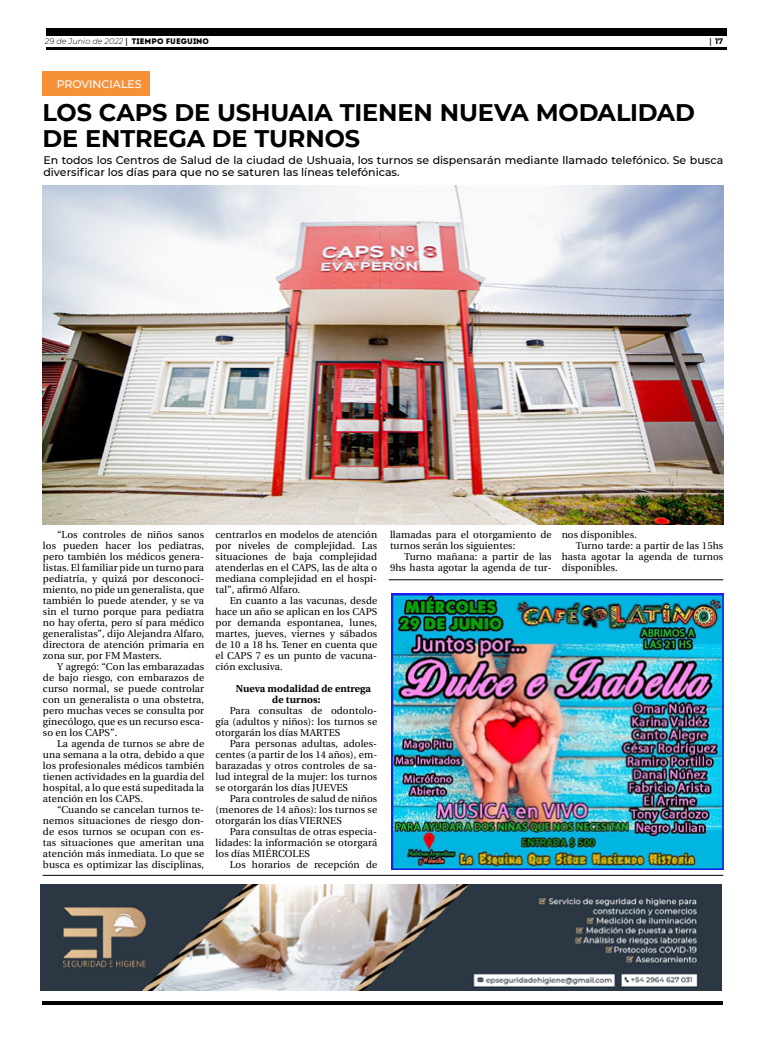
<style>
.page{position:relative;width:780px;height:1049px;background:#fff}
.page>*{position:absolute;margin:0;border:0;box-sizing:border-box;transform-origin:0 0}
.t1{font:700 24px/26px "Montserrat";letter-spacing:-.005em;color:#000}
.t2{font:500 11px/12px "Montserrat";color:#000}
.t3{font:500 11px "Montserrat";color:#fff}
.t4{font:10px/11px "Utopia";letter-spacing:.01em;color:#000;text-align:justify}
.t5{font:700 10px/11px "Utopia";letter-spacing:.01em;color:#000}
.t6{font:italic 300 8px "Montserrat";color:#000}
.t7{font:700 8px "Montserrat";color:#000}
.s1{font-family:"Utopia";font-weight:700;font-style:normal}
.s2{font-family:"Intro";font-weight:400;font-style:normal}
.s3{font-family:"Utopia"}
</style>
<div class="page">
<hr style="left:46px;top:48px;width:680px;height:2px;background:#000">
<div style="left:46px;top:28px;width:680px;height:7px;background:#000"></div>
<hr style="left:43px;top:1001px;width:680px;height:4px;background:#000">
<img style="left:391px;top:594px;width:332px;height:276px">
<img style="left:40px;top:885px;width:681px;height:106px">
<hr style="left:43px;top:875px;width:680px;height:1px;background:#000">
<div style="left:43px;top:72px;width:107px;height:24px;background:#f79139"></div>
<img style="left:43px;top:186px;width:680px;height:338px">
<hr style="left:388px;top:579px;width:335px;height:1px;background:#000">
<p class="t6" style="left:45px;top:36px;width:165px">29 de Junio de 2022 <span class="s1">|</span> <span class="s2">TIEMPO FUEGUINO</span></p>
<p class="t7" style="left:709px;top:35px;width:15px"><span class="s3">|</span> 17</p>
<p class="t3" style="left:57px;top:76px;width:86px">PROVINCIALES</p>
<h1 class="t1" style="left:43px;top:98px;width:654px">LOS CAPS DE USHUAIA TIENEN NUEVA MODALIDAD<br>DE ENTREGA DE TURNOS</h1>
<p class="t2" style="left:43px;top:154px;width:681px">En todos los Centros de Salud de la ciudad de Ushuaia, los turnos se dispensarán mediante llamado telefónico. Se busca diversificar los días para que no se saturen las líneas telefónicas.</p>
<p class="t4" style="left:43px;top:529px;width:163px;text-indent:14px">“Los controles de niños sanos los pueden hacer los pediatras, pero también los médicos genera&shy;listas. El familiar pide un turno para pediatría, y quizá por desconoci&shy;miento, no pide un generalista, que también lo puede atender, y se va sin el turno porque para pediatra no hay oferta, pero sí para médico generalistas”, dijo Alejandra Alfaro, directora de atención primaria en zona sur, por FM Masters.</p>
<p class="t4" style="left:43px;top:661px;width:163px;text-indent:14px">Y agregó: “Con las embarazadas de bajo riesgo, con embarazos de curso normal, se puede controlar con un generalista o una obstetra, pero muchas veces se consulta por ginecólogo, que es un recurso esca&shy;so en los CAPS”.</p>
<p class="t4" style="left:43px;top:738px;width:163px;text-indent:14px">La agenda de turnos se abre de una semana a la otra, debido a que los profesionales médicos también tienen actividades en la guardia del hospital, a lo que está supeditada la atención en los CAPS.</p>
<p class="t4" style="left:43px;top:804px;width:163px;text-indent:14px">“Cuando se cancelan turnos te&shy;nemos situaciones de riesgo don&shy;de esos turnos se ocupan con es&shy;tas situaciones que ameritan una atención más inmediata. Lo que se busca es optimizar las disciplinas,</p>
<p class="t4" style="left:215px;top:529px;width:163px">centrarlos en modelos de atención por niveles de complejidad. Las situaciones de baja complejidad atenderlas en el CAPS, las de alta o mediana complejidad en el hospi&shy;tal”, afirmó Alfaro.</p>
<p class="t4" style="left:215px;top:595px;width:163px;text-indent:14px">En cuanto a las vacunas, desde hace un año se aplican en los CAPS por demanda espontanea, lunes, martes, jueves, viernes y sábados de 10 a 18 hs. Tener en cuenta que el CAPS 7 es un punto de vacuna&shy;ción exclusiva.</p>
<p class="t5" style="left:272px;top:683px;width:100px;text-indent:-36px">Nueva modalidad de entrega de turnos:</p>
<p class="t4" style="left:215px;top:705px;width:163px;text-indent:14px">Para consultas de odontolo&shy;gía (adultos y niños): los turnos se otorgarán los días MARTES</p>
<p class="t4" style="left:215px;top:738px;width:163px;text-indent:14px">Para personas adultas, adoles&shy;centes (a partir de los 14 años), em&shy;barazadas y otros controles de sa&shy;lud integral de la mujer: los turnos se otorgarán los días JUEVES</p>
<p class="t4" style="left:215px;top:793px;width:163px;text-indent:14px">Para controles de salud de niños (menores de 14 años): los turnos se otorgarán los días VIERNES</p>
<p class="t4" style="left:215px;top:826px;width:163px;text-indent:14px">Para consultas de otras especia&shy;lidades: la información se otorgará los días MIÉRCOLES</p>
<p class="t4" style="left:230px;top:859px;width:149px">Los horarios de recepción de</p>
<p class="t4" style="left:390px;top:529px;width:163px">llamadas para el otorgamiento de turnos serán los siguientes:</p>
<p class="t4" style="left:390px;top:551px;width:163px;text-align:right">Turno mañana: a partir de las<br>9hs hasta agotar la agenda de tur-</p>
<p class="t4" style="left:561px;top:529px;width:76px">nos disponibles.</p>
<p class="t4" style="left:576px;top:540px;width:149px">Turno tarde: a partir de las 15hs</p>
<p class="t4" style="left:561px;top:551px;width:163px">hasta agotar la agenda de turnos</p>
<p class="t4" style="left:561px;top:562px;width:58px">disponibles.</p>
</div>
